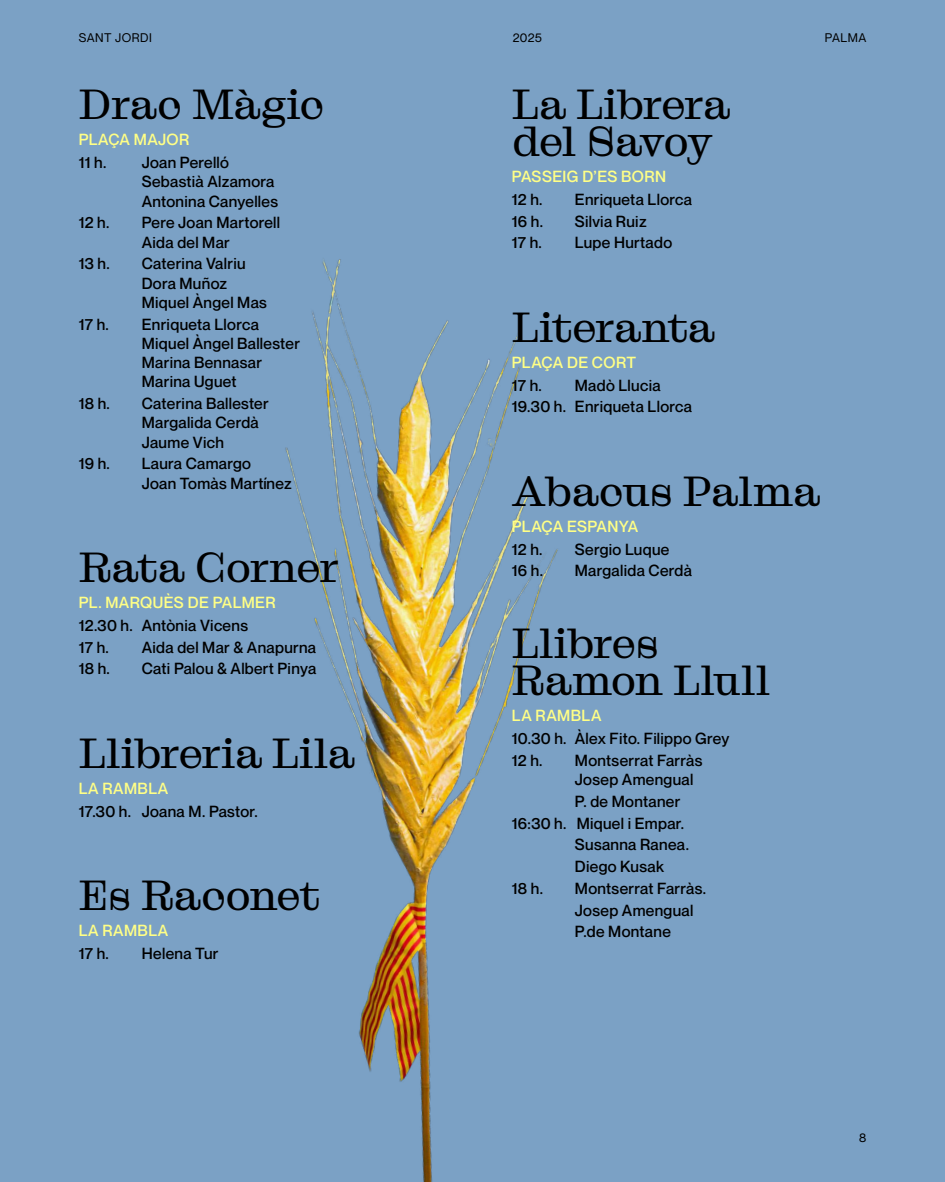
<style>
.page{position:relative;width:945px;height:1182px;background:#fff}
.page>*{position:absolute;margin:0;border:0;box-sizing:border-box;transform-origin:0 0}
.t1{font:42px/36.8px "Droulers Clarendon";letter-spacing:-.025em;color:#000}
.t2{font:42px/36.8px "Droulers Clarendon";letter-spacing:-.045em;color:#000}
.t3{font:500 15.75px/19.2px "Neue Montreal";letter-spacing:.02em;color:#000}
.t4{font:500 15.75px "Neue Montreal";letter-spacing:.025em;color:#ffff86}
.t5{font:12.25px "Neue Montreal";letter-spacing:.04em;color:#000}
</style>
<div class="page">
<div style="left:0;top:0;width:945px;height:1181px;background:#7ba1c5"></div>
<img style="left:285px;top:259px;width:273px;height:922px">
<p class="t5" style="left:79px;top:31px;width:75px">SANT JORDI</p>
<p class="t5" style="left:513px;top:31px;width:31px">2025</p>
<p class="t5" style="left:825px;top:31px;width:43px">PALMA</p>
<h1 class="t1" style="left:79px;top:86px;width:247px">Drac Màgic</h1>
<p class="t4" style="left:79px;top:130px;width:112px">PLAÇA MAJOR</p>
<p class="t3" style="left:79px;top:153px;width:29px">11 h.</p>
<p class="t3" style="left:142px;top:153px;width:138px">Joan Perelló<br>Sebastià Alzamora<br>Antonina Canyelles</p>
<p class="t3" style="left:79px;top:213px;width:32px">12 h.</p>
<p class="t3" style="left:142px;top:213px;width:140px">Pere Joan Martorell<br>Aida del Mar</p>
<p class="t3" style="left:79px;top:254px;width:32px">13 h.</p>
<p class="t3" style="left:142px;top:254px;width:127px">Caterina Valriu<br>Dora Muñoz<br>Miquel Àngel Mas</p>
<p class="t3" style="left:79px;top:314px;width:32px">17 h.</p>
<p class="t3" style="left:142px;top:314px;width:160px">Enriqueta Llorca<br>Miquel Àngel Ballester<br>Marina Bennasar<br>Marina Uguet</p>
<p class="t3" style="left:79px;top:394px;width:33px">18 h.</p>
<p class="t3" style="left:142px;top:394px;width:129px">Caterina Ballester<br>Margalida Cerdà<br>Jaume Vich</p>
<p class="t3" style="left:79px;top:454px;width:33px">19 h.</p>
<p class="t3" style="left:142px;top:454px;width:151px">Laura Camargo<br>Joan Tomàs Martínez</p>
<h1 class="t1" style="left:79px;top:549px;width:262px">Rata Corner</h1>
<p class="t4" style="left:79px;top:593px;width:198px">PL. MARQUÈS DE PALMER</p>
<p class="t3" style="left:79px;top:614px;width:171px;line-height:21.7px">12.30 h. Antònia Vicens<br>17 h.</p>
<p class="t3" style="left:142px;top:637px;width:176px">Aida del Mar &amp; Anapurna</p>
<p class="t3" style="left:79px;top:659px;width:33px">18 h.</p>
<p class="t3" style="left:142px;top:659px;width:176px">Cati Palou &amp; Albert Pinya</p>
<h1 class="t1" style="left:79px;top:734px;width:278px">Llibreria Lila</h1>
<p class="t4" style="left:79px;top:778px;width:91px">LA RAMBLA</p>
<p class="t3" style="left:79px;top:801px;width:181px">17.30 h. Joana M. Pastor.</p>
<h1 class="t1" style="left:79px;top:877px;width:243px">Es Raconet</h1>
<p class="t4" style="left:79px;top:920px;width:91px">LA RAMBLA</p>
<p class="t3" style="left:79px;top:943px;width:32px">17 h.</p>
<p class="t3" style="left:142px;top:943px;width:78px">Helena Tur</p>
<h1 class="t2" style="left:512px;top:86px;width:220px">La Librera del Savoy</h1>
<p class="t4" style="left:512px;top:167px;width:156px">PASSEIG D’ES BORN</p>
<p class="t3" style="left:512px;top:190px;width:32px">12 h.</p>
<p class="t3" style="left:575px;top:190px;width:119px">Enriqueta Llorca</p>
<p class="t3" style="left:512px;top:211px;width:33px">16 h.</p>
<p class="t3" style="left:575px;top:211px;width:73px">Silvia Ruiz</p>
<p class="t3" style="left:512px;top:233px;width:32px">17 h.</p>
<p class="t3" style="left:575px;top:233px;width:99px">Lupe Hurtado</p>
<h1 class="t1" style="left:512px;top:309px;width:205px">Literanta</h1>
<p class="t4" style="left:512px;top:352px;width:126px">PLAÇA DE CORT</p>
<p class="t3" style="left:512px;top:375px;width:32px">17 h.</p>
<p class="t3" style="left:512px;top:374px;width:182px;line-height:21.7px;text-indent:63px">Madò Llucia<br>19.30 h. Enriqueta Llorca</p>
<h1 class="t1" style="left:512px;top:472px;width:310px">Abacus Palma</h1>
<p class="t4" style="left:512px;top:516px;width:128px">PLAÇA ESPANYA</p>
<p class="t3" style="left:512px;top:539px;width:32px">12 h.</p>
<p class="t3" style="left:575px;top:539px;width:96px">Sergio Luque</p>
<p class="t3" style="left:512px;top:561px;width:33px">16 h.</p>
<p class="t3" style="left:575px;top:561px;width:119px">Margalida Cerdà</p>
<h1 class="t1" style="left:512px;top:625px;width:260px">Llibres<br>Ramon Llull</h1>
<p class="t4" style="left:512px;top:706px;width:91px">LA RAMBLA</p>
<p class="t3" style="left:512px;top:727px;width:219px;line-height:21.7px">10.30 h. Àlex Fito. Filippo Grey<br>12 h.</p>
<p class="t3" style="left:575px;top:750px;width:129px">Montserrat Farràs<br>Josep Amengual</p>
<p class="t3" style="left:575px;top:791px;width:107px">P. de Montaner</p>
<p class="t3" style="left:512px;top:813px;width:174px">16:30 h. Miquel i Empar.</p>
<p class="t3" style="left:575px;top:835px;width:116px">Susanna Ranea.</p>
<p class="t3" style="left:575px;top:857px;width:91px">Diego Kusak</p>
<p class="t3" style="left:512px;top:878px;width:33px">18 h.</p>
<p class="t3" style="left:575px;top:877px;width:133px;line-height:21.7px">Montserrat Farràs.<br>Josep Amengual<br>P.de Montane</p>
<p class="t5" style="left:859px;top:1129px;width:9px">8</p>
</div>
